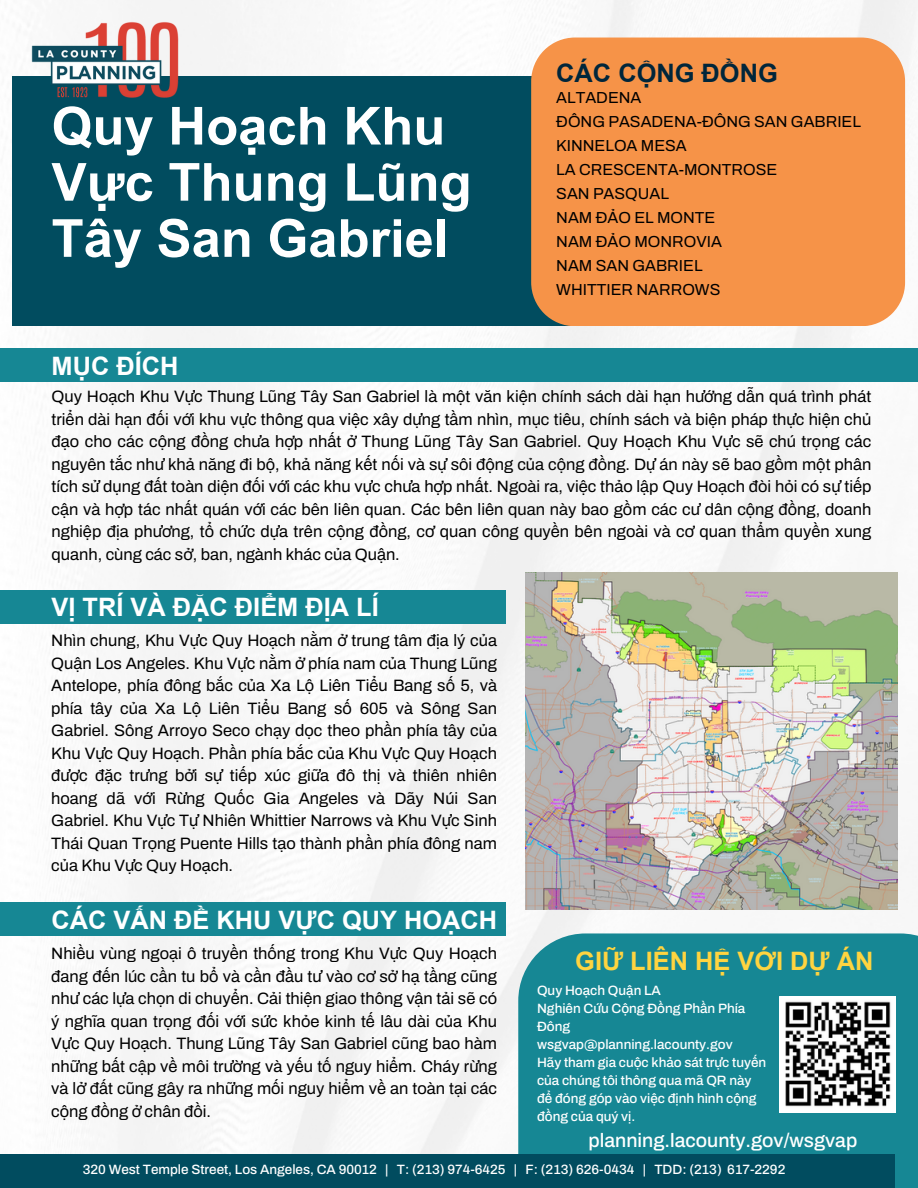
<style>
.page{position:relative;width:918px;height:1188px;background:#fff}
.page>*{position:absolute;margin:0;border:0;box-sizing:border-box;transform-origin:0 0}
.t1{font:700 52.5px/56.1px "Arial";color:#fff}
.t2{font:700 25.35px "Arial";color:#fff}
.t3{font:700 25.35px "Arial";color:#ffd440}
.t4{font:700 25.35px "Arial";color:#00263b}
.t5{font:500 19.5px "Archivo";color:#fff}
.t6{font:16.5px/22.5px "Archivo";color:#000;text-align:justify}
.t7{font:15.9px/24px "Archivo";color:#000}
.t8{font:500 13.5px/18px "Archivo";color:#fff}
</style>
<div class="page">
<img style="left:12px;top:0;width:906px;height:1154px">
<div style="left:13px;top:77px;width:599px;height:249px;background:#014c5f"></div>
<div style="left:0;top:902px;width:506px;height:34px;background:#168794"></div>
<div style="left:0;top:590px;width:506px;height:34px;background:#168794"></div>
<img style="left:525px;top:573px;width:372px;height:336px">
<div style="left:531px;top:38px;width:374px;height:288px;background:#f69348"></div>
<div style="left:518px;top:933px;width:400px;height:255px;background:#168794"></div>
<img style="left:26px;top:17px;width:159px;height:81px">
<div style="left:0;top:348px;width:918px;height:34px;background:#168794"></div>
<div style="left:0;top:1154px;width:895px;height:34px;background:#014c5f"></div>
<img style="left:780px;top:997px;width:116px;height:115px">
<p class="t1" style="left:52px;top:99px;width:422px">Quy Hoạch Khu<br>Vực Thung Lũng<br>Tây San Gabriel</p>
<p class="t4" style="left:556px;top:55px;width:223px">CÁC CỘNG ĐỒNG</p>
<p class="t7" style="left:556px;top:85px;width:306px">ALTADENA<br>ĐÔNG PASADENA-ĐÔNG SAN GABRIEL<br>KINNELOA MESA<br>LA CRESCENTA-MONTROSE<br>SAN PASQUAL<br>NAM ĐẢO EL MONTE<br>NAM ĐẢO MONROVIA<br>NAM SAN GABRIEL<br>WHITTIER NARROWS</p>
<p class="t2" style="left:52px;top:348px;width:128px">MỤC ĐÍCH</p>
<p class="t6" style="left:52px;top:385px;width:821px">Quy Hoạch Khu Vực Thung Lũng Tây San Gabriel là một văn kiện chính sách dài hạn hướng dẫn quá trình phát triển dài hạn đối với khu vực thông qua việc xây dựng tầm nhìn, mục tiêu, chính sách và biện pháp thực hiện chủ đạo cho các cộng đồng chưa hợp nhất ở Thung Lũng Tây San Gabriel. Quy Hoạch Khu Vực sẽ chú trọng các nguyên tắc như khả năng đi bộ, khả năng kết nối và sự sôi động của cộng đồng. Dự án này sẽ bao gồm một phân tích sử dụng đất toàn diện đối với các khu vực chưa hợp nhất. Ngoài ra, việc thảo lập Quy Hoạch đòi hỏi có sự tiếp cận và hợp tác nhất quán với các bên liên quan. Các bên liên quan này bao gồm các cư dân cộng đồng, doanh nghiệp địa phương, tổ chức dựa trên cộng đồng, cơ quan công quyền bên ngoài và cơ quan thẩm quyền xung quanh, cùng các sở, ban, ngành khác của Quận.</p>
<p class="t2" style="left:52px;top:589px;width:329px">VỊ TRÍ VÀ ĐẶC ĐIỂM ĐỊA LÍ</p>
<p class="t6" style="left:51px;top:629px;width:447px">Nhìn chung, Khu Vực Quy Hoạch nằm ở trung tâm địa lý của Quận Los Angeles. Khu Vực nằm ở phía nam của Thung Lũng Antelope, phía đông bắc của Xa Lộ Liên Tiểu Bang số 5, và phía tây của Xa Lộ Liên Tiểu Bang số 605 và Sông San Gabriel. Sông Arroyo Seco chạy dọc theo phần phía tây của Khu Vực Quy Hoạch. Phần phía bắc của Khu Vực Quy Hoạch được đặc trưng bởi sự tiếp xúc giữa đô thị và thiên nhiên hoang dã với Rừng Quốc Gia Angeles và Dãy Núi San Gabriel. Khu Vực Tự Nhiên Whittier Narrows và Khu Vực Sinh Thái Quan Trọng Puente Hills tạo thành phần phía đông nam của Khu Vực Quy Hoạch.</p>
<p class="t2" style="left:52px;top:902px;width:447px">CÁC VẤN ĐỀ KHU VỰC QUY HOẠCH</p>
<p class="t6" style="left:51px;top:942px;width:447px">Nhiều vùng ngoại ô truyền thống trong Khu Vực Quy Hoạch đang đến lúc cần tu bổ và cần đầu tư vào cơ sở hạ tầng cũng như các lựa chọn di chuyển. Cải thiện giao thông vận tải sẽ có ý nghĩa quan trọng đối với sức khỏe kinh tế lâu dài của Khu Vực Quy Hoạch. Thung Lũng Tây San Gabriel cũng bao hàm những bất cập về môi trường và yếu tố nguy hiểm. Cháy rừng và lở đất cũng gây ra những mối nguy hiểm về an toàn tại các cộng đồng ở chân đồi.</p>
<p class="t3" style="left:575px;top:943px;width:300px">GIỮ LIÊN HỆ VỚI DỰ ÁN</p>
<p class="t8" style="left:537px;top:982px;width:231px">Quy Hoạch Quận LA<br>Nghiên Cứu Cộng Đồng Phần Phía<br>Đông wsgvap@planning.lacounty.gov<br>Hãy tham gia cuộc khảo sát trực tuyến của chúng tôi thông qua mã QR này để đóng góp vào việc định hình cộng đồng của quý vị.</p>
<p class="t5" style="left:589px;top:1130px;width:270px">planning.lacounty.gov/wsgvap</p>
<p class="t8" style="left:83px;top:1161px;width:704px">320 West Temple Street, Los Angeles, CA 90012 | T: (213) 974-6425 | F: (213) 626-0434 | TDD: (213) 617-2292</p>
</div>
